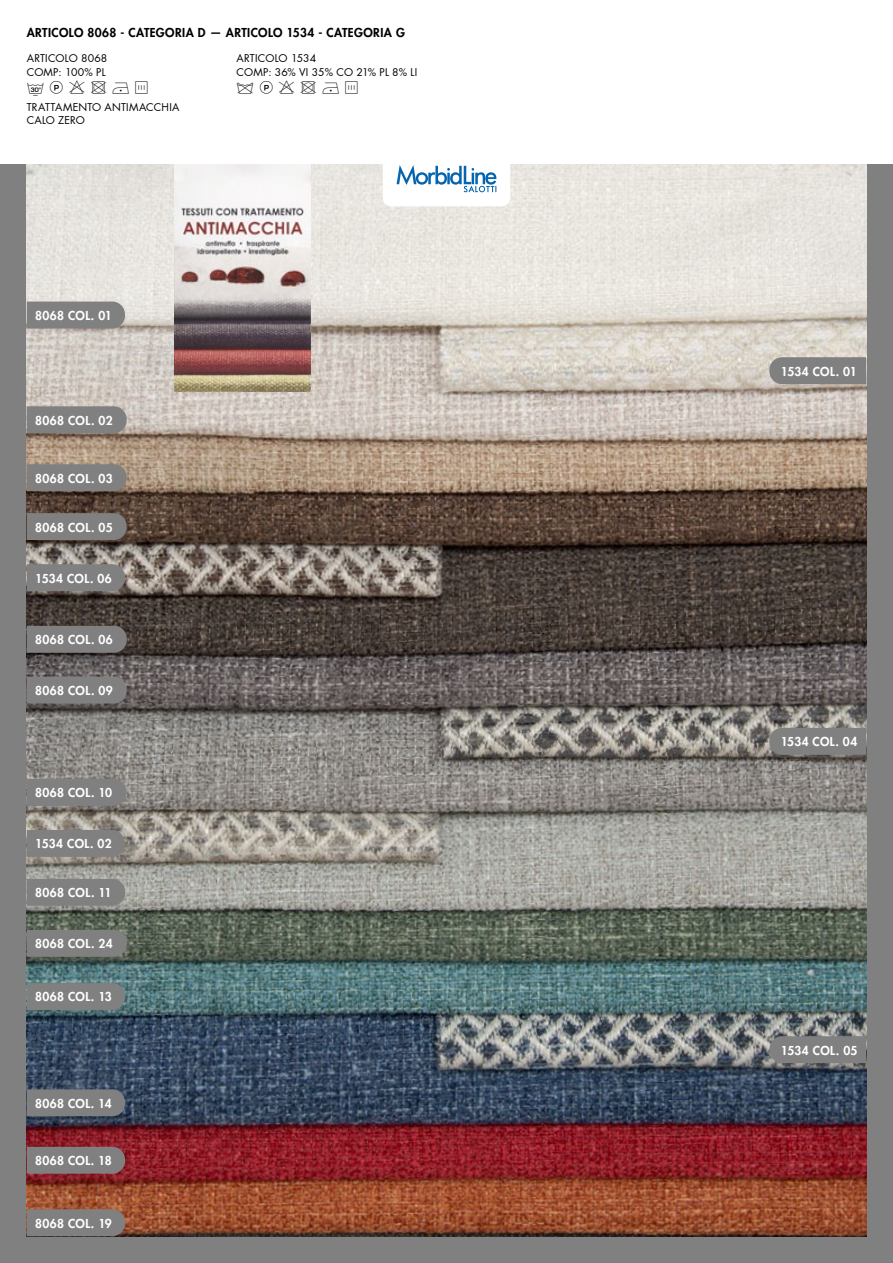
<style>
.page{position:relative;width:893px;height:1263px;background:#fff}
.page>*{position:absolute;margin:0;border:0;box-sizing:border-box;transform-origin:0 0}
.t1{font:800 12px "Futura LT Pro";letter-spacing:.03em;color:#fff}
.t2{font:800 12px "Futura LT Pro";letter-spacing:.03em;color:#000}
.t3{font:10.5px/13.5px "Futura LT Pro";letter-spacing:.02em;color:#000}
</style>
<div class="page">
<div style="left:0;top:165px;width:893px;height:1098px;background:#808080"></div>
<img style="left:27px;top:165px;width:839px;height:1071px">
<svg style="left:27px;top:302px;width:98px;height:26px"></svg>
<svg style="left:769px;top:357px;width:97px;height:27px"></svg>
<svg style="left:27px;top:406px;width:100px;height:27px"></svg>
<svg style="left:27px;top:464px;width:100px;height:27px"></svg>
<svg style="left:27px;top:513px;width:100px;height:27px"></svg>
<svg style="left:27px;top:564px;width:98px;height:27px"></svg>
<svg style="left:27px;top:626px;width:100px;height:27px"></svg>
<svg style="left:27px;top:677px;width:100px;height:26px"></svg>
<svg style="left:769px;top:728px;width:97px;height:27px"></svg>
<svg style="left:27px;top:779px;width:99px;height:27px"></svg>
<svg style="left:27px;top:830px;width:98px;height:27px"></svg>
<svg style="left:27px;top:879px;width:98px;height:27px"></svg>
<svg style="left:27px;top:930px;width:100px;height:27px"></svg>
<svg style="left:27px;top:983px;width:98px;height:27px"></svg>
<svg style="left:769px;top:1036px;width:97px;height:27px"></svg>
<svg style="left:27px;top:1089px;width:98px;height:27px"></svg>
<svg style="left:27px;top:1147px;width:98px;height:27px"></svg>
<svg style="left:27px;top:1209px;width:98px;height:27px"></svg>
<img style="left:174px;top:165px;width:136px;height:226px">
<svg style="left:383px;top:165px;width:127px;height:41px;background:#d7e6f2"></svg>
<p class="t2" style="left:27px;top:23px;width:380px">ARTICOLO 8068 - CATEGORIA D — ARTICOLO 1534 - CATEGORIA G</p>
<p class="t3" style="left:27px;top:52px;width:82px">ARTICOLO 8068<br>COMP: 100% PL</p>
<p class="t3" style="left:27px;top:100px;width:154px">TRATTAMENTO ANTIMACCHIA<br>CALO ZERO</p>
<p class="t3" style="left:237px;top:52px;width:182px">ARTICOLO 1534<br>COMP: 36% VI 35% CO 21% PL 8% LI</p>
<p class="t1" style="left:35px;top:306px;width:78px">8068 COL. 01</p>
<p class="t1" style="left:35px;top:411px;width:79px">8068 COL. 02</p>
<p class="t1" style="left:35px;top:469px;width:79px">8068 COL. 03</p>
<p class="t1" style="left:35px;top:518px;width:79px">8068 COL. 05</p>
<p class="t1" style="left:35px;top:569px;width:78px">1534 COL. 06</p>
<p class="t1" style="left:35px;top:631px;width:79px">8068 COL. 06</p>
<p class="t1" style="left:35px;top:681px;width:79px">8068 COL. 09</p>
<p class="t1" style="left:35px;top:784px;width:78px">8068 COL. 10</p>
<p class="t1" style="left:35px;top:835px;width:78px">1534 COL. 02</p>
<p class="t1" style="left:35px;top:884px;width:77px">8068 COL. 11</p>
<p class="t1" style="left:35px;top:935px;width:79px">8068 COL. 24</p>
<p class="t1" style="left:35px;top:988px;width:78px">8068 COL. 13</p>
<p class="t1" style="left:35px;top:1094px;width:78px">8068 COL. 14</p>
<p class="t1" style="left:35px;top:1151px;width:78px">8068 COL. 18</p>
<p class="t1" style="left:35px;top:1214px;width:78px">8068 COL. 19</p>
<p class="t1" style="left:781px;top:362px;width:77px">1534 COL. 01</p>
<p class="t1" style="left:781px;top:733px;width:78px">1534 COL. 04</p>
<p class="t1" style="left:781px;top:1041px;width:78px">1534 COL. 05</p>
</div>
